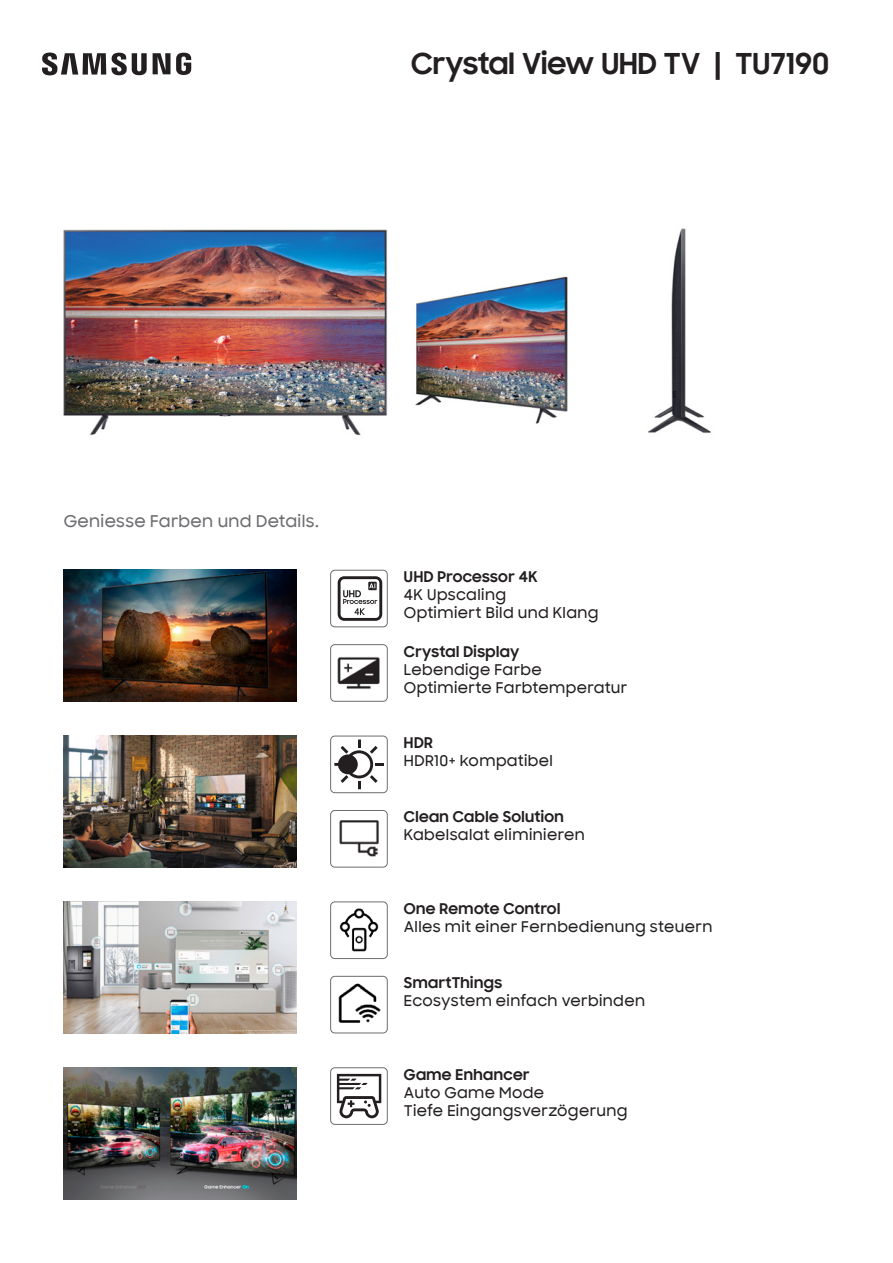
<style>
.page{position:relative;width:893px;height:1263px;background:#fff}
.page>*{position:absolute;margin:0;border:0;box-sizing:border-box;transform-origin:0 0}
.Sam_TV_Produkt{font:700 29.25px "Samsung Sharp Sans";color:#231f20}
.Sam_TV_Teaser_DE{font:500 16.5px "Samsung Sharp Sans";letter-spacing:.02em;color:#6c6d70}
.Sam_TV_Feature_Text{font:500 15px/18px "Samsung Sharp Sans";letter-spacing:.025em;color:#231f20}
.Sam_TV_Feature_Titel{font:700 15px "Samsung Sharp Sans";letter-spacing:.025em;color:#231f20}
</style>
<div class="page">
<svg style="left:42px;top:53px;width:149px;height:22px"></svg>
<img style="left:64px;top:570px;width:232px;height:132px">
<img style="left:64px;top:736px;width:232px;height:131px">
<img style="left:64px;top:901px;width:232px;height:132px">
<img style="left:64px;top:1067px;width:232px;height:132px">
<svg style="left:338px;top:576px;width:44px;height:45px"></svg>
<div style="left:330px;top:570px;width:58px;height:57px;border:1px solid #6c6d70;border-radius:4px"></div>
<svg style="left:334px;top:740px;width:50px;height:49px"></svg>
<div style="left:330px;top:736px;width:58px;height:57px;border:1px solid #6c6d70;border-radius:4px"></div>
<img style="left:337px;top:657px;width:43px;height:32px">
<div style="left:330px;top:644px;width:58px;height:58px;border:1px solid #6c6d70;border-radius:4px"></div>
<img style="left:331px;top:983px;width:56px;height:50px">
<div style="left:330px;top:976px;width:58px;height:57px;border:1px solid #6c6d70;border-radius:4px"></div>
<svg style="left:337px;top:1074px;width:44px;height:44px"></svg>
<div style="left:330px;top:1067px;width:58px;height:58px;border:1px solid #6c6d70;border-radius:4px"></div>
<img style="left:415px;top:276px;width:153px;height:148px">
<img style="left:63px;top:229px;width:324px;height:207px">
<img style="left:648px;top:228px;width:63px;height:205px">
<img style="left:339px;top:820px;width:40px;height:37px">
<div style="left:330px;top:810px;width:58px;height:57px;border:1px solid #6c6d70;border-radius:4px"></div>
<img style="left:339px;top:908px;width:40px;height:44px">
<div style="left:330px;top:901px;width:58px;height:58px;border:1px solid #6c6d70;border-radius:4px"></div>
<p class="Sam_TV_Produkt" style="left:411px;top:42px;width:420px">Crystal View UHD TV | TU7190</p>
<p class="Sam_TV_Teaser_DE" style="left:64px;top:509px;width:257px">Geniesse Farben und Details.</p>
<p class="Sam_TV_Feature_Titel" style="left:404px;top:566px;width:135px">UHD Processor 4K</p>
<p class="Sam_TV_Feature_Text" style="left:404px;top:585px;width:196px">4K Upscaling<br>Optimiert Bild und Klang</p>
<p class="Sam_TV_Feature_Titel" style="left:404px;top:640px;width:117px">Crystal Display</p>
<p class="Sam_TV_Feature_Text" style="left:404px;top:659px;width:139px">Lebendige Farbe</p>
<p class="Sam_TV_Feature_Text" style="left:404px;top:677px;width:225px">Optimierte Farbtemperatur</p>
<p class="Sam_TV_Feature_Titel" style="left:404px;top:731px;width:31px">HDR</p>
<p class="Sam_TV_Feature_Text" style="left:404px;top:751px;width:150px">HDR10+ kompatibel</p>
<p class="Sam_TV_Feature_Titel" style="left:404px;top:806px;width:161px">Clean Cable Solution</p>
<p class="Sam_TV_Feature_Text" style="left:404px;top:825px;width:182px">Kabelsalat eliminieren</p>
<p class="Sam_TV_Feature_Titel" style="left:404px;top:897px;width:158px">One Remote Control</p>
<p class="Sam_TV_Feature_Text" style="left:404px;top:917px;width:310px">Alles mit einer Fernbedienung steuern</p>
<p class="Sam_TV_Feature_Titel" style="left:404px;top:971px;width:100px">SmartThings</p>
<p class="Sam_TV_Feature_Text" style="left:404px;top:991px;width:243px">Ecosystem einfach verbinden</p>
<p class="Sam_TV_Feature_Titel" style="left:404px;top:1063px;width:127px">Game Enhancer</p>
<p class="Sam_TV_Feature_Text" style="left:404px;top:1083px;width:225px">Auto Game Mode<br>Tiefe Eingangsverzögerung</p>
</div>
